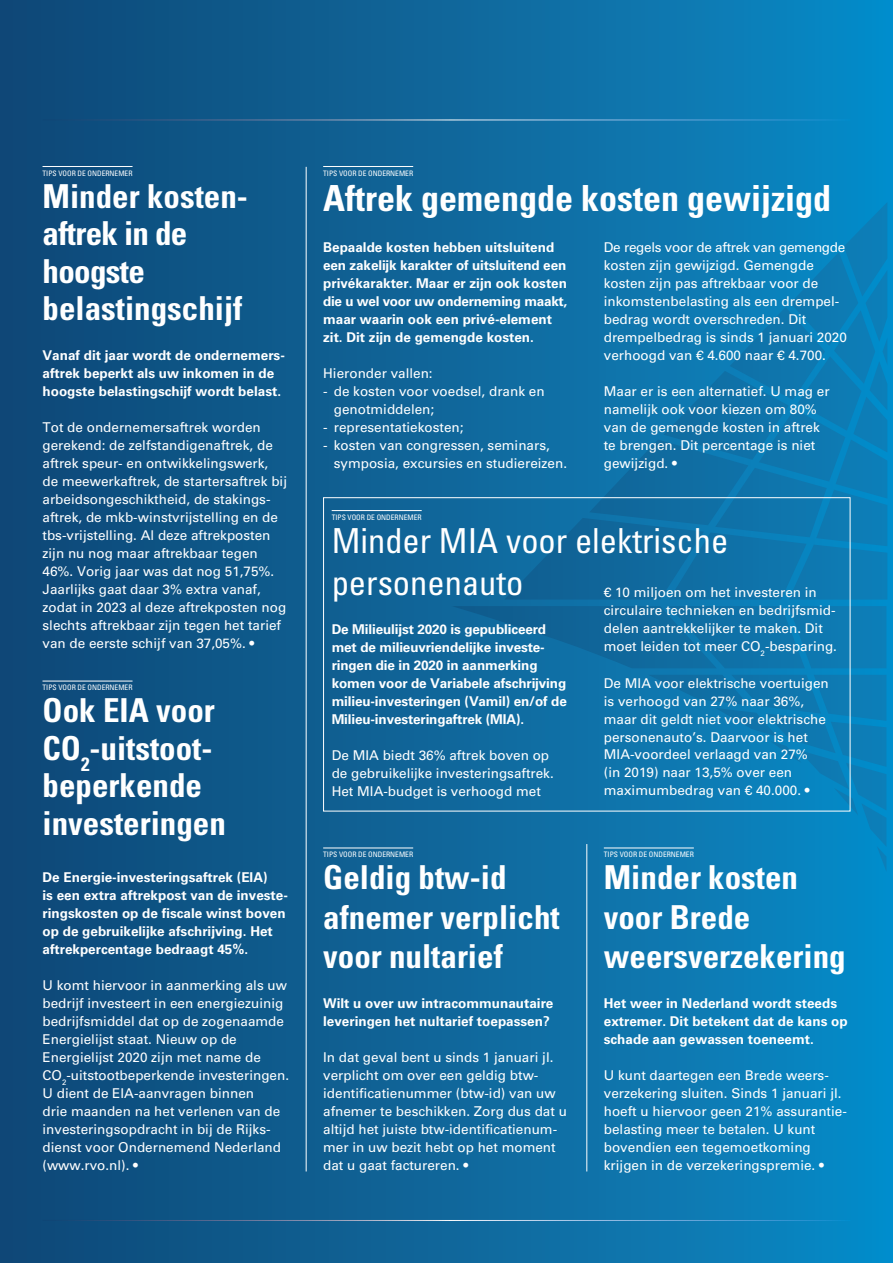
<style>
.page{position:relative;width:893px;height:1263px;background:#fff}
.page>*{position:absolute;margin:0;border:0;box-sizing:border-box;transform-origin:0 0}
.t1{font:700 condensed 36px "Univers LT Std";color:#fff}
.t2{font:condensed 34.5px/41.4px "Univers LT Std";color:#fff}
.t3{font:700 condensed 33px/37.5px "Univers LT Std";color:#fff}
.t4{font:13.5px/18px "Univers LT Std";color:#fff}
.t5{font:700 13.5px/18px "Univers LT Std";color:#fff}
.t6{font:condensed 7.5px "Univers LT Std";color:#fff}
</style>
<div class="page">
<div style="left:0;top:0;width:893px;height:1263px;background:linear-gradient(to right,#114674,#0a8ac6)"></div>
<svg style="left:452px;top:202px;width:435px;height:670px;background:#0e74ab"></svg>
<hr style="left:43px;top:1220px;width:807px;height:1px;background:#fff">
<hr style="left:43px;top:120px;width:807px;height:1px;background:#fff">
<div style="left:323px;top:497px;width:527px;height:314px;border:1px solid #fff"></div>
<hr style="left:43px;top:166px;width:90px;height:1px;background:#fff">
<hr style="left:323px;top:166px;width:90px;height:1px;background:#fff">
<hr style="left:332px;top:510px;width:90px;height:1px;background:#fff">
<hr style="left:43px;top:681px;width:90px;height:1px;background:#fff">
<hr style="left:323px;top:847px;width:90px;height:1px;background:#fff">
<hr style="left:604px;top:847px;width:90px;height:1px;background:#fff">
<hr style="left:306px;top:167px;width:1px;height:1004px;background:#fff">
<hr style="left:586px;top:844px;width:1px;height:327px;background:#fff">
<p class="t6" style="left:43px;top:168px;width:92px">TIPS VOOR DE ONDERNEMER</p>
<h3 class="t3" style="left:43px;top:177px;width:207px">Minder kosten&shy;aftrek in de hoogste belastingschijf</h3>
<p class="t5" style="left:43px;top:346px;width:244px">Vanaf dit jaar wordt de ondernemers&shy;aftrek beperkt als uw inkomen in de hoogste belastingschijf wordt belast.</p>
<p class="t4" style="left:43px;top:418px;width:246px">Tot de ondernemersaftrek worden gerekend: de zelfstandigenaftrek, de aftrek speur- en ontwikkelingswerk, de meewerkaftrek, de startersaftrek bij arbeidsongeschiktheid, de stakings&shy;aftrek, de mkb-winstvrijstelling en de tbs-vrijstelling. Al deze aftrekposten zijn nu nog maar aftrekbaar tegen 46%. Vorig jaar was dat nog 51,75%.<br>Jaarlijks gaat daar 3% extra vanaf, zodat in 2023 al deze aftrekposten nog slechts aftrekbaar zijn tegen het tarief van de eerste schijf van 37,05%. •</p>
<p class="t6" style="left:43px;top:683px;width:92px">TIPS VOOR DE ONDERNEMER</p>
<h3 class="t3" style="left:43px;top:691px;width:185px">Ook EIA voor<br>CO<sub>2</sub>-uitstoot&shy;beperkende investeringen</h3>
<p class="t5" style="left:43px;top:868px;width:247px">De Energie-investeringsaftrek (EIA)<br>is een extra aftrekpost van de investe&shy;ringskosten op de fiscale winst boven op de gebruikelijke afschrijving. Het aftrekpercentage bedraagt 45%.</p>
<p class="t4" style="left:43px;top:976px;width:248px">U komt hiervoor in aanmerking als uw bedrijf investeert in een energiezuinig bedrijfsmiddel dat op de zogenaamde Energielijst staat. Nieuw op de Energielijst 2020 zijn met name de CO<sub>2</sub>-uitstootbeperkende investeringen.<br>U dient de EIA-aanvragen binnen<br>drie maanden na het verlenen van de investeringsopdracht in bij de Rijks&shy;dienst voor Ondernemend Nederland (www.rvo.nl). •</p>
<p class="t6" style="left:323px;top:168px;width:92px">TIPS VOOR DE ONDERNEMER</p>
<h1 class="t1" style="left:323px;top:176px;width:509px">Aftrek gemengde kosten gewijzigd</h1>
<p class="t5" style="left:323px;top:238px;width:246px">Bepaalde kosten hebben uitsluitend een zakelijk karakter of uitsluitend een privékarakter. Maar er zijn ook kosten die u wel voor uw onderneming maakt, maar waarin ook een privé-element zit. Dit zijn de gemengde kosten.</p>
<p class="t4" style="left:323px;top:364px;width:111px">Hieronder vallen:</p>
<p class="t4" style="left:334px;top:382px;width:212px;text-indent:-11px">- de kosten voor voedsel, drank en genotmiddelen;</p>
<p class="t4" style="left:323px;top:418px;width:142px">- representatiekosten;</p>
<p class="t4" style="left:334px;top:436px;width:235px;text-indent:-11px">- kosten van congressen, seminars, symposia, excursies en studiereizen.</p>
<p class="t4" style="left:604px;top:238px;width:245px">De regels voor de aftrek van gemengde kosten zijn gewijzigd. Gemengde kosten zijn pas aftrekbaar voor de inkomstenbelasting als een drempel&shy;bedrag wordt overschreden. Dit drempelbedrag is sinds 1 januari 2020 verhoogd van € 4.600 naar € 4.700.</p>
<p class="t4" style="left:604px;top:382px;width:227px">Maar er is een alternatief. U mag er namelijk ook voor kiezen om 80% van de gemengde kosten in aftrek te brengen. Dit percentage is niet gewijzigd. •</p>
<p class="t6" style="left:332px;top:512px;width:92px">TIPS VOOR DE ONDERNEMER</p>
<h2 class="t2" style="left:332px;top:520px;width:398px">Minder MIA voor elektrische personenauto</h2>
<p class="t4" style="left:604px;top:584px;width:235px">€ 10 miljoen om het investeren in circulaire technieken en bedrijfsmid&shy;delen aantrekkelijker te maken. Dit moet leiden tot meer CO<sub>2</sub>-besparing.</p>
<p class="t4" style="left:604px;top:674px;width:227px">De MIA voor elektrische voertuigen is verhoogd van 27% naar 36%, maar dit geldt niet voor elektrische personenauto’s. Daarvoor is het<br>MIA-voordeel verlaagd van 27%<br>(in 2019) naar 13,5% over een maximumbedrag van € 40.000. •</p>
<p class="t5" style="left:332px;top:620px;width:237px">De Milieulijst 2020 is gepubliceerd met de milieuvriendelijke investe&shy;ringen die in 2020 in aanmerking komen voor de Variabele afschrijving milieu-investeringen (Vamil) en/of de Milieu-investeringaftrek (MIA).</p>
<p class="t4" style="left:332px;top:746px;width:224px">De MIA biedt 36% aftrek boven op de gebruikelijke investeringsaftrek.<br>Het MIA-budget is verhoogd met</p>
<p class="t6" style="left:323px;top:849px;width:92px">TIPS VOOR DE ONDERNEMER</p>
<h3 class="t3" style="left:323px;top:857px;width:238px;line-height:39.6px">Geldig btw-id afnemer verplicht voor nultarief</h3>
<p class="t5" style="left:323px;top:994px;width:232px">Wilt u over uw intracommunautaire leveringen het nultarief toepassen?</p>
<p class="t4" style="left:323px;top:1048px;width:245px">In dat geval bent u sinds 1 januari jl. verplicht om over een geldig btw&shy;identificatienummer (btw-id) van uw afnemer te beschikken. Zorg dus dat u altijd het juiste btw-identificatienum&shy;mer in uw bezit hebt op het moment dat u gaat factureren. •</p>
<p class="t6" style="left:604px;top:849px;width:92px">TIPS VOOR DE ONDERNEMER</p>
<h3 class="t3" style="left:604px;top:857px;width:243px;line-height:39.6px">Minder kosten voor Brede weersverzekering</h3>
<p class="t5" style="left:604px;top:994px;width:245px">Het weer in Nederland wordt steeds extremer. Dit betekent dat de kans op schade aan gewassen toeneemt.</p>
<p class="t4" style="left:604px;top:1066px;width:245px">U kunt daartegen een Brede weers&shy;verzekering sluiten. Sinds 1 januari jl. hoeft u hiervoor geen 21% assurantie&shy;belasting meer te betalen. U kunt bovendien een tegemoetkoming krijgen in de verzekeringspremie. •</p>
</div>
